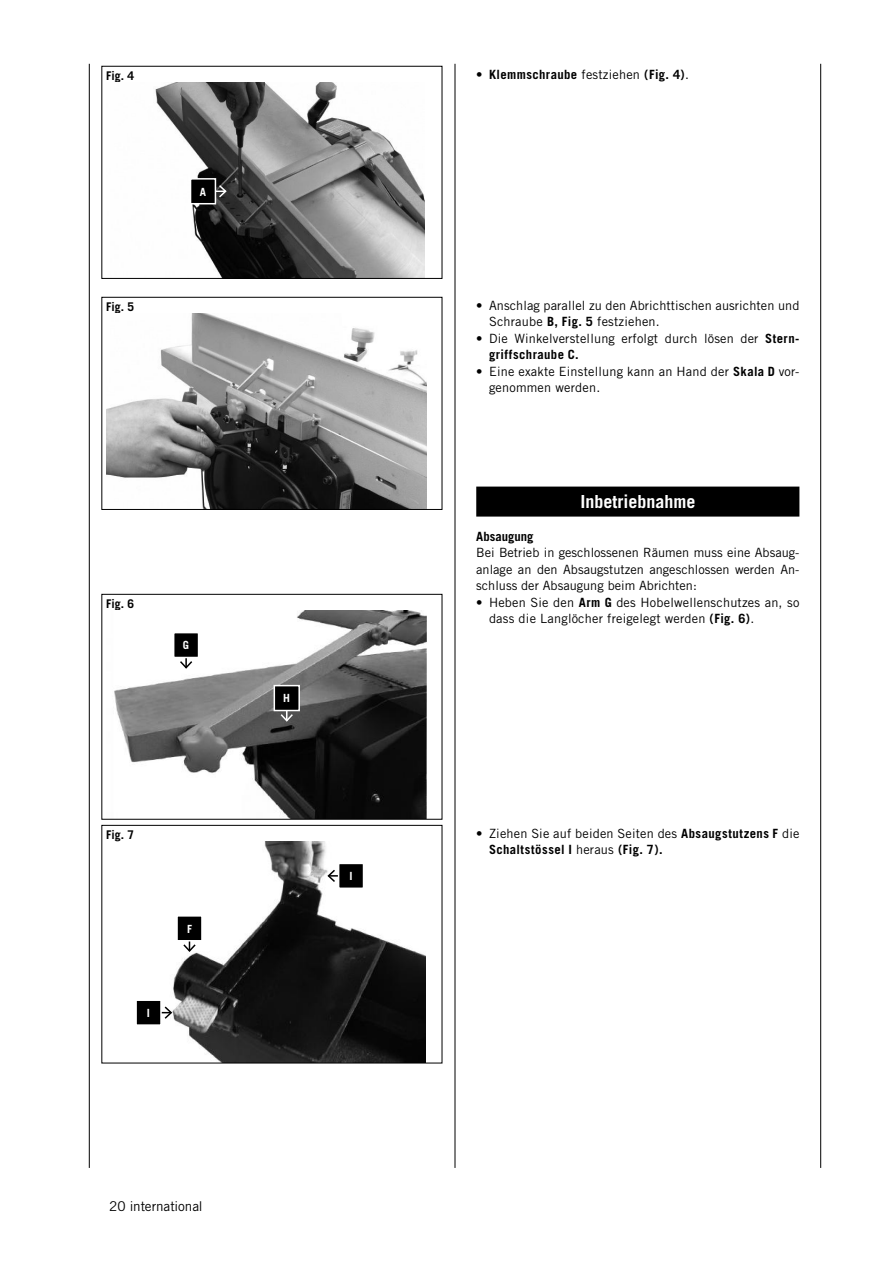
<style>
.page{position:relative;width:893px;height:1263px;background:#fff}
.page>*{position:absolute;margin:0;border:0;box-sizing:border-box;transform-origin:0 0}
.t1{font:700 18px "Trade Gothic";color:#fff}
.t2{font:13.5px "Trade Gothic";letter-spacing:-.01em;color:#000}
.t3{font:12.75px/16.5px "Trade Gothic";letter-spacing:.015em;color:#000}
.t4{font:700 12.75px "Trade Gothic";letter-spacing:.025em;color:#000}
.t5{font:700 12.75px "Trade Gothic";color:#000}
.t6{font:700 12px "Trade Gothic";color:#000}
.t7{font:700 11.25px "Trade Gothic";color:#fff}
.s1{font-weight:400}
.s2{font-weight:700}
</style>
<div class="page">
<hr style="left:89px;top:64px;width:1px;height:1104px;background:#000">
<hr style="left:455px;top:64px;width:1px;height:1104px;background:#000">
<hr style="left:820px;top:64px;width:1px;height:1104px;background:#000">
<div style="left:476px;top:487px;width:323px;height:30px;background:#000"></div>
<img style="left:155px;top:82px;width:270px;height:195px">
<svg style="left:216px;top:184px;width:12px;height:15px"></svg>
<div style="left:191px;top:179px;width:24px;height:25px;background:#000"></div>
<div style="left:190px;top:178px;width:26px;height:26px;border:2px solid #fff"></div>
<div style="left:102px;top:66px;width:340px;height:213px;border:1px solid #000"></div>
<img style="left:106px;top:313px;width:321px;height:195px">
<div style="left:102px;top:297px;width:340px;height:213px;border:1px solid #000"></div>
<img style="left:114px;top:610px;width:312px;height:207px">
<hr style="left:185px;top:645px;width:2px;height:23px;background:#000">
<svg style="left:178px;top:659px;width:16px;height:11px"></svg>
<div style="left:174px;top:633px;width:25px;height:24px;background:#000"></div>
<div style="left:173px;top:632px;width:26px;height:26px;border:2px solid #fff"></div>
<svg style="left:279px;top:711px;width:15px;height:12px"></svg>
<div style="left:274px;top:686px;width:25px;height:24px;background:#000"></div>
<div style="left:274px;top:685px;width:26px;height:26px;border:2px solid #fff"></div>
<div style="left:102px;top:594px;width:340px;height:225px;border:1px solid #000"></div>
<img style="left:173px;top:841px;width:252px;height:220px">
<svg style="left:182px;top:941px;width:15px;height:12px"></svg>
<div style="left:177px;top:916px;width:25px;height:25px;background:#000"></div>
<div style="left:176px;top:915px;width:27px;height:26px;border:2px solid #fff"></div>
<svg style="left:162px;top:1006px;width:11px;height:13px"></svg>
<div style="left:136px;top:1000px;width:25px;height:25px;background:#000"></div>
<div style="left:135px;top:999px;width:27px;height:27px;border:2px solid #fff"></div>
<hr style="left:328px;top:875px;width:23px;height:2px;background:#000">
<svg style="left:326px;top:868px;width:11px;height:15px"></svg>
<div style="left:339px;top:863px;width:25px;height:25px;background:#000"></div>
<div style="left:338px;top:863px;width:26px;height:26px;border:2px solid #fff"></div>
<div style="left:102px;top:825px;width:340px;height:238px;border:1px solid #000"></div>
<p class="t6" style="left:106px;top:68px;width:30px">Fig. 4</p>
<p class="t6" style="left:106px;top:299px;width:30px">Fig. 5</p>
<p class="t7" style="left:200px;top:185px;width:8px">A</p>
<p class="t6" style="left:106px;top:596px;width:30px">Fig. 6</p>
<p class="t7" style="left:183px;top:638px;width:8px">G</p>
<p class="t6" style="left:106px;top:827px;width:30px">Fig. 7</p>
<p class="t7" style="left:147px;top:1006px;width:5px">I</p>
<p class="t7" style="left:187px;top:922px;width:6px">F</p>
<p class="t2" style="left:109px;top:1198px;width:95px">20 international</p>
<p class="t7" style="left:283px;top:691px;width:8px">H</p>
<p class="t7" style="left:349px;top:869px;width:5px">I</p>
<p class="t4" style="left:476px;top:66px;width:214px"><span class="s1">•</span> Klemmschraube <span class="s1">festziehen</span> (Fig. 4)<span class="s1">.</span></p>
<p class="t3" style="left:489px;top:297px;width:312px;text-indent:-13px">• Anschlag parallel zu den Abrichttischen ausrichten und<br>Schraube <span class="s2">B, Fig. 5</span> festziehen.</p>
<p class="t3" style="left:489px;top:330px;width:312px;text-indent:-13px">• Die Winkelverstellung erfolgt durch lösen der <span class="s2">Stern&shy;griffschraube C.</span></p>
<p class="t3" style="left:489px;top:363px;width:312px;text-indent:-13px">• Eine exakte Einstellung kann an Hand der <span class="s2">Skala D</span> vor&shy;genommen werden.</p>
<h1 class="t1" style="left:580px;top:490px;width:117px">Inbetriebnahme</h1>
<p class="t5" style="left:476px;top:528px;width:59px">Absaugung</p>
<p class="t3" style="left:476px;top:544px;width:325px;text-align:justify">Bei Betrieb in geschlossenen Räumen muss eine Absaug&shy;anlage an den Absaugstutzen angeschlossen werden An&shy;schluss der Absaugung beim Abrichten:</p>
<p class="t3" style="left:489px;top:594px;width:312px;text-indent:-13px">• Heben Sie den <span class="s2">Arm G</span> des Hobelwellenschutzes an, so dass die Langlöcher freigelegt werden <span class="s2">(Fig. 6)</span>.</p>
<p class="t3" style="left:489px;top:825px;width:312px;text-indent:-13px">• Ziehen Sie auf beiden Seiten des <span class="s2">Absaugstutzens F</span> die<br><span class="s2">Schaltstössel I</span> heraus <span class="s2">(Fig. 7).</span></p>
</div>
